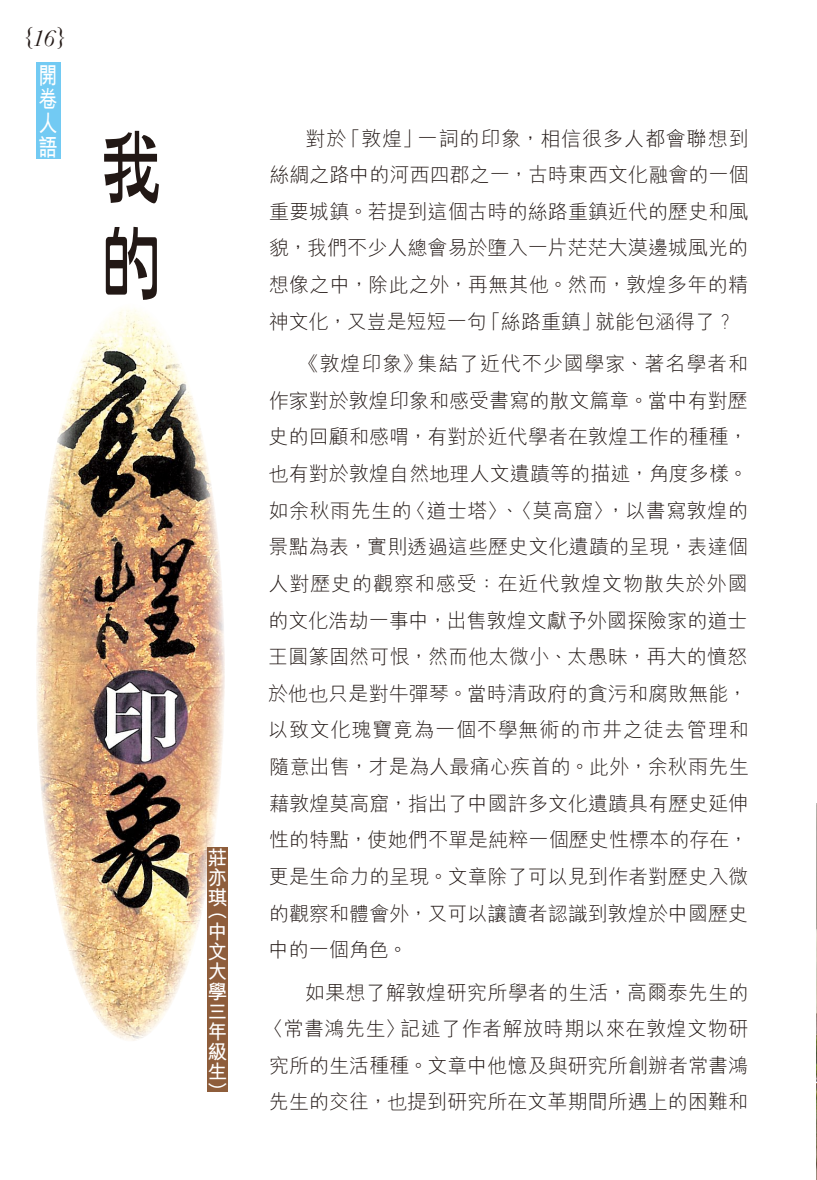
<style>
.page{position:relative;width:817px;height:1180px;background:#fff}
.page>*{position:absolute;margin:0;border:0;box-sizing:border-box;transform-origin:0 0}
.t1{font:80px/96px "DF Ya Yi Std W6";color:#221815;scale:.8 1}
.t2{font:700 24px/24px "M Hei HK";color:#fff;text-align:justify;scale:.8 1}
.t3{font:italic 24px "Baskerville";color:#221815}
.t4{font:300 20px/36.6px "M Hei HK";color:#221815;text-align:justify}
.t5{font:700 20px/20px "M Hei HK";color:#fff;text-align:justify}
</style>
<div class="page">
<img style="left:816px;top:803px;width:1px;height:376px">
<div style="left:36px;top:62px;width:24px;height:96px;background:#72caf3"></div>
<img style="left:36px;top:309px;width:189px;height:732px">
<div style="left:207px;top:846px;width:21px;height:245px;background:#8e5d3b"></div>
<p class="t3" style="left:23px;top:22px;width:45px">{16}</p>
<p class="t2" style="left:39px;top:61px;width:24px">開卷人語</p>
<h1 class="t1" style="left:99px;top:118px;width:82px">我的</h1>
<p class="t5" style="left:207px;top:845px;width:21px">莊亦琪</p>
<p class="t5" style="left:207px;top:899px;width:21px">︵中文大學三年級生︶</p>
<p class="t4" style="left:269px;top:119px;width:481px;text-indent:37px">對於「敦煌」一詞的印象，相信很多人都會聯想到絲綢之路中的河西四郡之一，古時東西文化融會的一個重要城鎮。若提到這個古時的絲路重鎮近代的歷史和風貌，我們不少人總會易於墮入一片茫茫大漠邊城風光的想像之中，除此之外，再無其他。然而，敦煌多年的精神文化，又豈是短短一句「絲路重鎮」就能包涵得了？</p>
<p class="t4" style="left:268px;top:344px;width:482px;text-indent:31px">《敦煌印象》集結了近代不少國學家、著名學者和作家對於敦煌印象和感受書寫的散文篇章。當中有對歷史的回顧和感喟，有對於近代學者在敦煌工作的種種，也有對於敦煌自然地理人文遺蹟等的描述，角度多樣。如余秋雨先生的〈道士塔〉、〈莫高窟〉，以書寫敦煌的景點為表，實則透過這些歷史文化遺蹟的呈現，表達個人對歷史的觀察和感受：在近代敦煌文物散失於外國的文化浩劫一事中，出售敦煌文獻予外國探險家的道士王圓篆固然可恨，然而他太微小、太愚昧，再大的憤怒於他也只是對牛彈琴。當時清政府的貪污和腐敗無能，以致文化瑰寶竟為一個不學無術的市井之徒去管理和隨意出售，才是為人最痛心疾首的。此外，余秋雨先生藉敦煌莫高窟，指出了中國許多文化遺蹟具有歷史延伸性的特點，使她們不單是純粹一個歷史性標本的存在，更是生命力的呈現。文章除了可以見到作者對歷史入微的觀察和體會外，又可以讓讀者認識到敦煌於中國歷史中的一個角色。</p>
<p class="t4" style="left:263px;top:972px;width:487px;text-align:right">如果想了解敦煌研究所學者的生活，高爾泰先生的<br>〈常書鴻先生〉記述了作者解放時期以來在敦煌文物研究所的生活種種。文章中他憶及與研究所創辦者常書鴻先生的交往，也提到研究所在文革期間所遇上的困難和</p>
</div>
